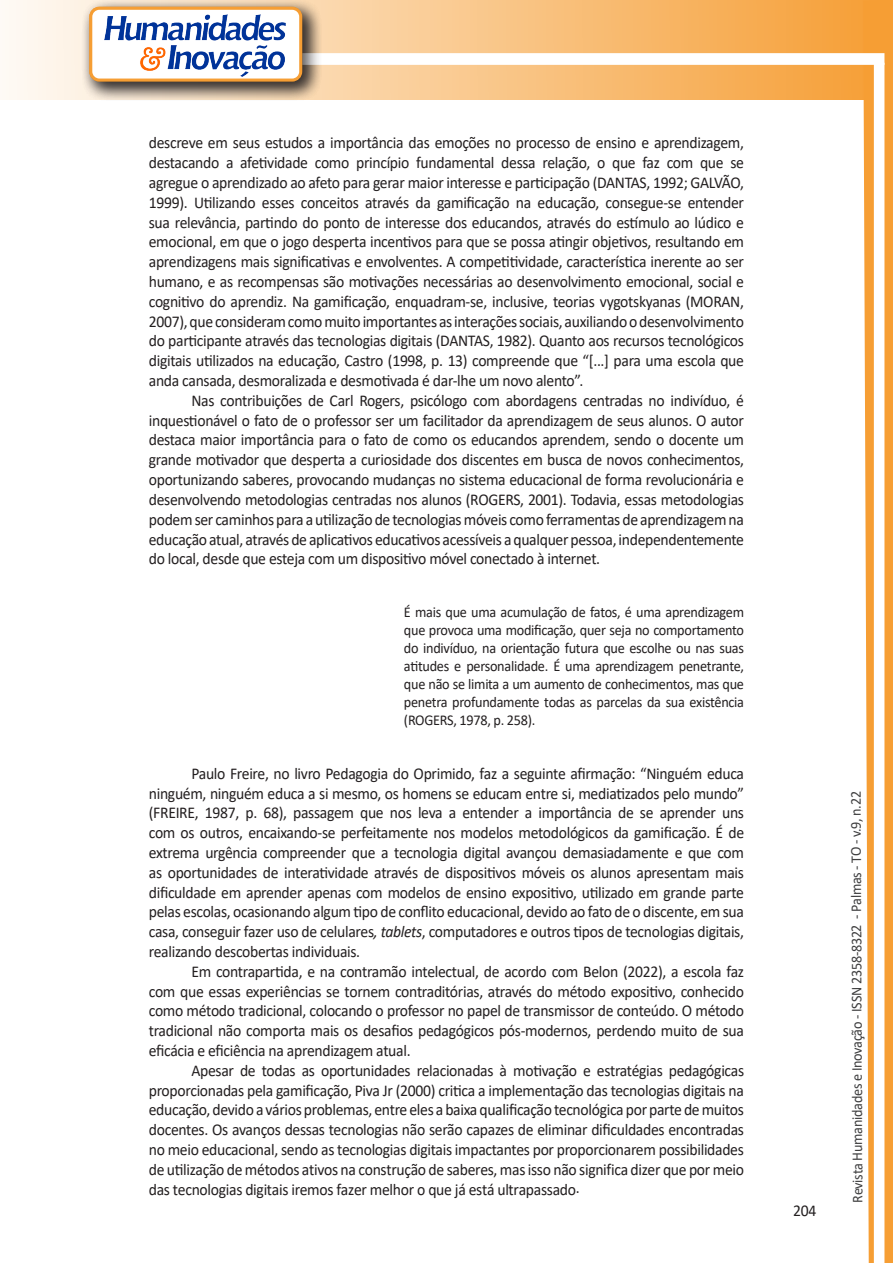
<style>
.page{position:relative;width:893px;height:1263px;background:#fff}
.page>*{position:absolute;margin:0;border:0;box-sizing:border-box;transform-origin:0 0}
.texto{font:16.5px/19.8px "Calibri";letter-spacing:-.02em;color:#231f20;text-align:justify;scale:.95 1}
.citacao{font:15px/18px "Calibri";letter-spacing:-.02em;color:#231f20;text-align:justify;scale:.95 1}
.t1{font:15px "Calibri";letter-spacing:-.025em;color:#3e3e3f;scale:.95 1}
.s1{font-style:italic}
</style>
<div class="page">
<svg style="left:5px;top:0;width:858px;height:100px;background:#f9c484"></svg>
<div style="left:302px;top:53px;width:582px;height:12px;background:#fff;border:2px solid #fff"></div>
<svg style="left:863px;top:0;width:30px;height:1263px"></svg>
<div style="left:81px;top:0;width:241px;height:102px;background:#231f20;opacity:.75"></div>
<div style="left:91px;top:8px;width:210px;height:72px;background:#fff;border-radius:9px"></div>
<img style="left:104px;top:14px;width:181px;height:62px">
<div style="left:89px;top:7px;width:213px;height:75px;border:3px solid #f69e34;border-radius:9px"></div>
<p class="texto" style="left:149px;top:133px;width:628px">descreve em seus estudos a importância das emoções no processo de ensino e aprendizagem, destacando a afetividade como princípio fundamental dessa relação, o que faz com que se agregue o aprendizado ao afeto para gerar maior interesse e participação (DANTAS, 1992; GALVÃO, 1999). Utilizando esses conceitos através da gamificação na educação, consegue-se entender sua relevância, partindo do ponto de interesse dos educandos, através do estímulo ao lúdico e emocional, em que o jogo desperta incentivos para que se possa atingir objetivos, resultando em aprendizagens mais significativas e envolventes. A competitividade, característica inerente ao ser humano, e as recompensas são motivações necessárias ao desenvolvimento emocional, social e cognitivo do aprendiz. Na gamificação, enquadram-se, inclusive, teorias vygotskyanas (MORAN, 2007), que consideram como muito importantes as interações sociais, auxiliando o desenvolvimento do participante através das tecnologias digitais (DANTAS, 1982). Quanto aos recursos tecnológicos digitais utilizados na educação, Castro (1998, p. 13) compreende que “[...] para uma escola que anda cansada, desmoralizada e desmotivada é dar-lhe um novo alento”.</p>
<p class="texto" style="left:149px;top:390px;width:628px;text-indent:43px">Nas contribuições de Carl Rogers, psicólogo com abordagens centradas no indivíduo, é inquestionável o fato de o professor ser um facilitador da aprendizagem de seus alunos. O autor destaca maior importância para o fato de como os educandos aprendem, sendo o docente um grande motivador que desperta a curiosidade dos discentes em busca de novos conhecimentos, oportunizando saberes, provocando mudanças no sistema educacional de forma revolucionária e desenvolvendo metodologias centradas nos alunos (ROGERS, 2001). Todavia, essas metodologias podem ser caminhos para a utilização de tecnologias móveis como ferramentas de aprendizagem na educação atual, através de aplicativos educativos acessíveis a qualquer pessoa, independentemente do local, desde que esteja com um dispositivo móvel conectado à internet.</p>
<p class="citacao" style="left:404px;top:602px;width:360px">É mais que uma acumulação de fatos, é uma aprendizagem que provoca uma modificação, quer seja no comportamento do indivíduo, na orientação futura que escolhe ou nas suas atitudes e personalidade. É uma aprendizagem penetrante, que não se limita a um aumento de conhecimentos, mas que penetra profundamente todas as parcelas da sua existência (ROGERS, 1978, p. 258).</p>
<p class="texto" style="left:149px;top:763px;width:628px;text-indent:43px">Paulo Freire, no livro Pedagogia do Oprimido, faz a seguinte afirmação: “Ninguém educa ninguém, ninguém educa a si mesmo, os homens se educam entre si, mediatizados pelo mundo” (FREIRE, 1987, p. 68), passagem que nos leva a entender a importância de se aprender uns com os outros, encaixando-se perfeitamente nos modelos metodológicos da gamificação. É de extrema urgência compreender que a tecnologia digital avançou demasiadamente e que com as oportunidades de interatividade através de dispositivos móveis os alunos apresentam mais dificuldade em aprender apenas com modelos de ensino expositivo, utilizado em grande parte pelas escolas, ocasionando algum tipo de conflito educacional, devido ao fato de o discente, em sua casa, conseguir fazer uso de celulares<span class="s1">, tablets</span>, computadores e outros tipos de tecnologias digitais, realizando descobertas individuais.</p>
<p class="texto" style="left:149px;top:961px;width:628px;text-indent:43px">Em contrapartida, e na contramão intelectual, de acordo com Belon (2022), a escola faz com que essas experiências se tornem contraditórias, através do método expositivo, conhecido como método tradicional, colocando o professor no papel de transmissor de conteúdo. O método tradicional não comporta mais os desafios pedagógicos pós-modernos, perdendo muito de sua eficácia e eficiência na aprendizagem atual.</p>
<p class="texto" style="left:149px;top:1060px;width:628px;text-indent:43px">Apesar de todas as oportunidades relacionadas à motivação e estratégias pedagógicas proporcionadas pela gamificação, Piva Jr (2000) critica a implementação das tecnologias digitais na educação, devido a vários problemas, entre eles a baixa qualificação tecnológica por parte de muitos docentes. Os avanços dessas tecnologias não serão capazes de eliminar dificuldades encontradas no meio educacional, sendo as tecnologias digitais impactantes por proporcionarem possibilidades de utilização de métodos ativos na construção de saberes, mas isso não significa dizer que por meio das tecnologias digitais iremos fazer melhor o que já está ultrapassado.</p>
<p class="texto" style="left:793px;top:1200px;width:26px">204</p>
<p class="t1" style="left:846px;top:1203px;width:435px;rotate:-90deg">Revista Humanidades e Inovação - ISSN 2358-8322 - Palmas - TO - v.9, n.22</p>
</div>
